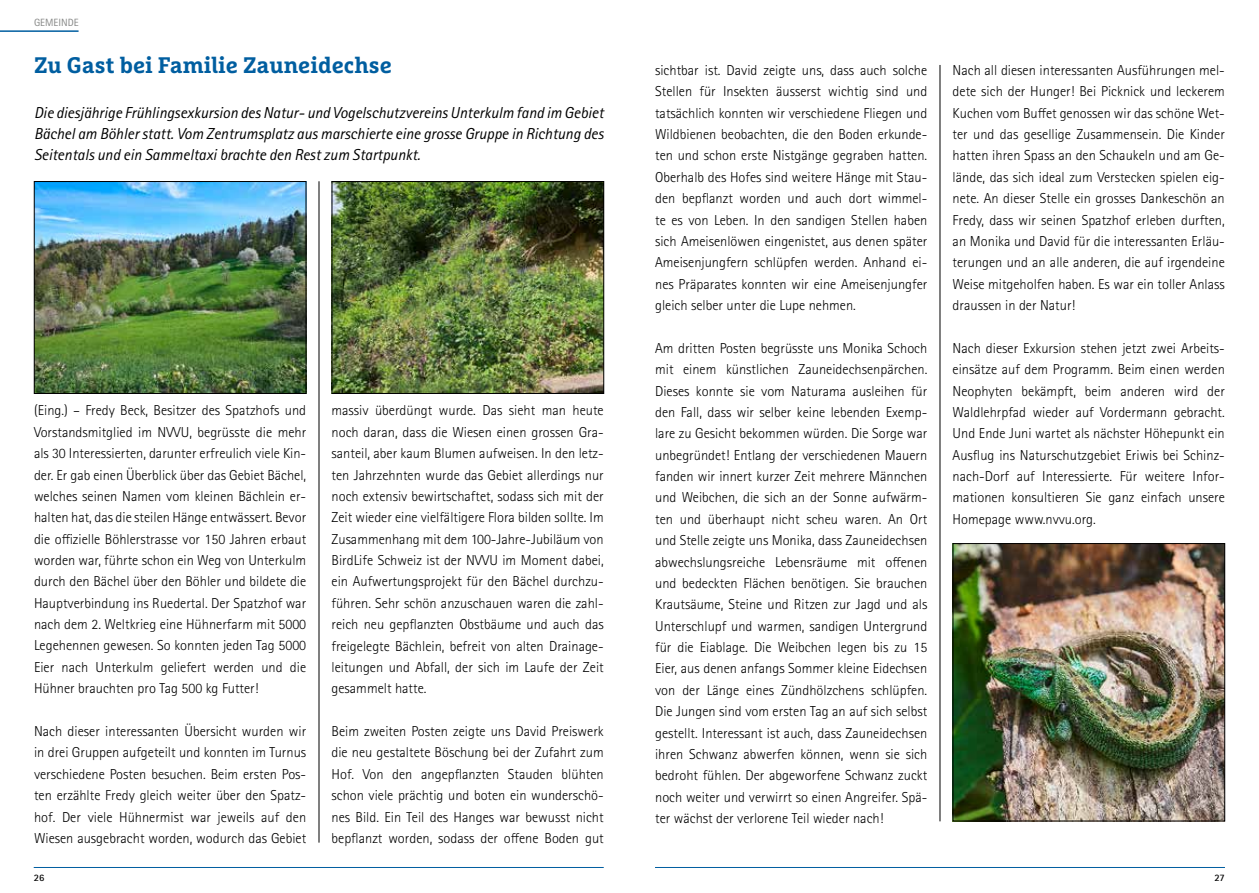
<style>
.page{position:relative;width:1259px;height:893px;background:#fff}
.page>*{position:absolute;margin:0;border:0;box-sizing:border-box;transform-origin:0 0}
.t1{font:700 22.5px "Marselis Slab Pro";color:#005ea0}
.t2{font:italic 15.9px/21.3px "Rotis Sans Serif Std";color:#000;text-align:justify}
.t3{font:300 14.4px/21.3px "Rotis Sans Serif Std";color:#000;text-align:justify}
.t4{font:10.5px "Rotis Sans Serif Std";color:#868786}
.t5{font:700 9.9px "Rotis Sans Serif Std";color:#000}
</style>
<div class="page">
<hr style="left:655px;top:867px;width:570px;height:1px;background:#005ea0">
<hr style="left:0;top:30px;width:79px;height:2px;background:#005ea0">
<hr style="left:34px;top:867px;width:570px;height:1px;background:#005ea0">
<img style="left:36px;top:183px;width:268px;height:209px">
<div style="left:34px;top:181px;width:272px;height:213px;border:1px solid #000"></div>
<img style="left:334px;top:183px;width:268px;height:209px">
<div style="left:332px;top:181px;width:272px;height:213px;border:1px solid #000"></div>
<img style="left:954px;top:545px;width:269px;height:274px">
<div style="left:952px;top:543px;width:273px;height:278px;border:1px solid #000"></div>
<hr style="left:319px;top:181px;width:1px;height:662px;background:#000">
<hr style="left:939px;top:65px;width:1px;height:756px;background:#000">
<p class="t4" style="left:34px;top:16px;width:46px">GEMEINDE</p>
<h1 class="t1" style="left:34px;top:51px;width:359px">Zu Gast bei Familie Zauneidechse</h1>
<p class="t2" style="left:34px;top:102px;width:571px">Die diesjährige Frühlingsexkursion des Natur- und Vogelschutzvereins Unterkulm fand im Gebiet Bächel am Böhler statt. Vom Zentrumsplatz aus marschierte eine grosse Gruppe in Richtung des Seitentals und ein Sammeltaxi brachte den Rest zum Startpunkt.</p>
<p class="t3" style="left:34px;top:400px;width:274px">(Eing.) – Fredy Beck, Besitzer des Spatzhofs und Vorstandsmitglied im NVVU, begrüsste die mehr als 30 Interessierten, darunter erfreulich viele Kin&shy;der. Er gab einen Überblick über das Gebiet Bächel, welches seinen Namen vom kleinen Bächlein er&shy;halten hat, das die steilen Hänge entwässert. Bevor die offizielle Böhlerstrasse vor 150 Jahren erbaut worden war, führte schon ein Weg von Unterkulm durch den Bächel über den Böhler und bildete die Hauptverbindung ins Ruedertal. Der Spatzhof war nach dem 2. Weltkrieg eine Hühnerfarm mit 5000<br>Legehennen gewesen. So konnten jeden Tag 5000<br>Eier nach Unterkulm geliefert werden und die Hühner brauchten pro Tag 500 kg Futter!</p>
<p class="t3" style="left:34px;top:721px;width:274px">Nach dieser interessanten Übersicht wurden wir in drei Gruppen aufgeteilt und konnten im Turnus verschiedene Posten besuchen. Beim ersten Pos&shy;ten erzählte Fredy gleich weiter über den Spatz&shy;hof. Der viele Hühnermist war jeweils auf den Wiesen ausgebracht worden, wodurch das Gebiet</p>
<p class="t5" style="left:34px;top:871px;width:12px">26</p>
<p class="t3" style="left:331px;top:400px;width:274px">massiv überdüngt wurde. Das sieht man heute noch daran, dass die Wiesen einen grossen Gra&shy;santeil, aber kaum Blumen aufweisen. In den letz&shy;ten Jahrzehnten wurde das Gebiet allerdings nur noch extensiv bewirtschaftet, sodass sich mit der Zeit wieder eine vielfältigere Flora bilden sollte. Im Zusammenhang mit dem 100-Jahre-Jubiläum von BirdLife Schweiz ist der NVVU im Moment dabei, ein Aufwertungsprojekt für den Bächel durchzu&shy;führen. Sehr schön anzuschauen waren die zahl&shy;reich neu gepflanzten Obstbäume und auch das freigelegte Bächlein, befreit von alten Drainage&shy;leitungen und Abfall, der sich im Laufe der Zeit gesammelt hatte.</p>
<p class="t3" style="left:331px;top:721px;width:274px">Beim zweiten Posten zeigte uns David Preiswerk die neu gestaltete Böschung bei der Zufahrt zum Hof. Von den angepflanzten Stauden blühten schon viele prächtig und boten ein wunderschö&shy;nes Bild. Ein Teil des Hanges war bewusst nicht bepflanzt worden, sodass der offene Boden gut</p>
<p class="t3" style="left:655px;top:60px;width:274px">sichtbar ist. David zeigte uns, dass auch solche Stellen für Insekten äusserst wichtig sind und tatsächlich konnten wir verschiedene Fliegen und Wildbienen beobachten, die den Boden erkunde&shy;ten und schon erste Nistgänge gegraben hatten.<br>Oberhalb des Hofes sind weitere Hänge mit Stau&shy;den bepflanzt worden und auch dort wimmel&shy;te es von Leben. In den sandigen Stellen haben sich Ameisenlöwen eingenistet, aus denen später Ameisenjungfern schlüpfen werden. Anhand ei&shy;nes Präparates konnten wir eine Ameisenjungfer gleich selber unter die Lupe nehmen.</p>
<p class="t3" style="left:655px;top:337px;width:274px">Am dritten Posten begrüsste uns Monika Schoch mit einem künstlichen Zauneidechsenpärchen.<br>Dieses konnte sie vom Naturama ausleihen für den Fall, dass wir selber keine lebenden Exemp&shy;lare zu Gesicht bekommen würden. Die Sorge war unbegründet! Entlang der verschiedenen Mauern fanden wir innert kurzer Zeit mehrere Männchen und Weibchen, die sich an der Sonne aufwärm&shy;ten und überhaupt nicht scheu waren. An Ort und Stelle zeigte uns Monika, dass Zauneidechsen abwechslungsreiche Lebensräume mit offenen und bedeckten Flächen benötigen. Sie brauchen Krautsäume, Steine und Ritzen zur Jagd und als Unterschlupf und warmen, sandigen Untergrund für die Eiablage. Die Weibchen legen bis zu 15<br>Eier, aus denen anfangs Sommer kleine Eidechsen von der Länge eines Zündhölzchens schlüpfen.<br>Die Jungen sind vom ersten Tag an auf sich selbst gestellt. Interessant ist auch, dass Zauneidechsen ihren Schwanz abwerfen können, wenn sie sich bedroht fühlen. Der abgeworfene Schwanz zuckt noch weiter und verwirrt so einen Angreifer. Spä&shy;ter wächst der verlorene Teil wieder nach!</p>
<p class="t3" style="left:952px;top:60px;width:274px">Nach all diesen interessanten Ausführungen mel&shy;dete sich der Hunger! Bei Picknick und leckerem Kuchen vom Buffet genossen wir das schöne Wet&shy;ter und das gesellige Zusammensein. Die Kinder hatten ihren Spass an den Schaukeln und am Ge&shy;lände, das sich ideal zum Verstecken spielen eig&shy;nete. An dieser Stelle ein grosses Dankeschön an Fredy, dass wir seinen Spatzhof erleben durften, an Monika und David für die interessanten Erläu&shy;terungen und an alle anderen, die auf irgendeine Weise mitgeholfen haben. Es war ein toller Anlass draussen in der Natur!</p>
<p class="t3" style="left:952px;top:337px;width:274px">Nach dieser Exkursion stehen jetzt zwei Arbeits&shy;einsätze auf dem Programm. Beim einen werden Neophyten bekämpft, beim anderen wird der Waldlehrpfad wieder auf Vordermann gebracht.<br>Und Ende Juni wartet als nächster Höhepunkt ein Ausflug ins Naturschutzgebiet Eriwis bei Schinz&shy;nach-Dorf auf Interessierte. Für weitere Infor&shy;mationen konsultieren Sie ganz einfach unsere Homepage www.nvvu.org.</p>
<p class="t5" style="left:1214px;top:871px;width:12px">27</p>
</div>
